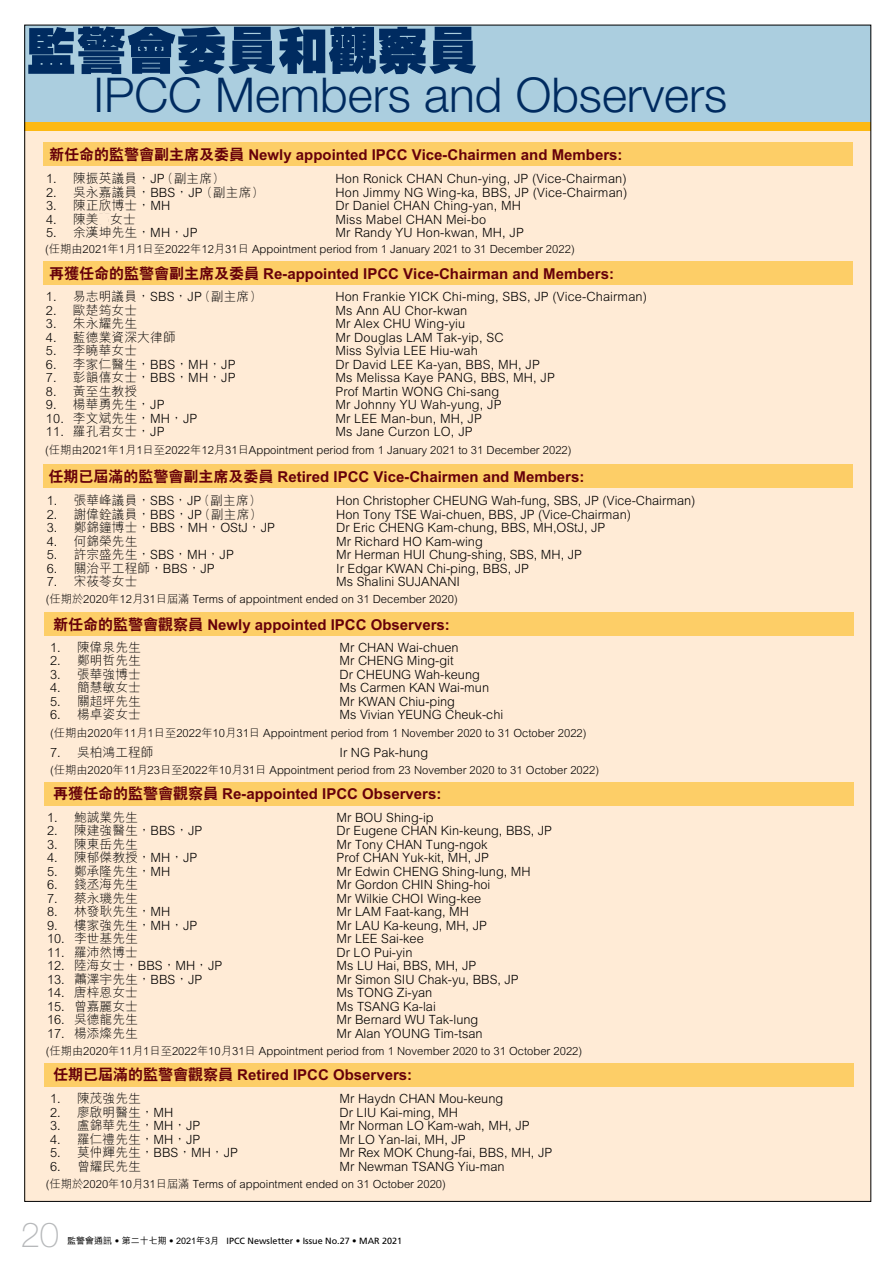
<style>
.page{position:relative;width:893px;height:1263px;background:#fff}
.page>*{position:absolute;margin:0;border:0;box-sizing:border-box;transform-origin:0 0}
.t1{font:800 50.25px "C Hei HK";color:#002b60}
.t2{font:300 48px "Helvetica Neue";color:#002b60}
.t3{font:100 34.5px "Helvetica Neue";color:#b6b8ba}
.t4{font:800 15px "C Hei 2 HK";color:#66000a}
.t5{font:300 12.75px "M Hei HK";color:#000}
.t6{font:300 11.25px "M Hei HK";color:#000}
.t7{font:9px "Frutiger";color:#000}
.s1{font-family:"M Hei HK";font-weight:500}
</style>
<div class="page">
<div style="left:25px;top:123px;width:846px;height:1077px;background:#ffebd6"></div>
<div style="left:25px;top:25px;width:846px;height:105px;background:#abcedf"></div>
<div style="left:25px;top:122px;width:846px;height:9px;background:#fdb913"></div>
<div style="left:44px;top:782px;width:809px;height:24px;background:#fdce67"></div>
<div style="left:44px;top:1063px;width:809px;height:23px;background:#fdce67"></div>
<div style="left:44px;top:612px;width:809px;height:24px;background:#fdce67"></div>
<div style="left:44px;top:142px;width:809px;height:24px;background:#fdce67"></div>
<div style="left:44px;top:261px;width:809px;height:24px;background:#fdce67"></div>
<div style="left:43px;top:464px;width:809px;height:24px;background:#fdce67"></div>
<h1 class="t1" style="left:26px;top:17px;width:453px">監警會委員和觀察員</h1>
<h2 class="t2" style="left:93px;top:65px;width:635px">IPCC Members and Observers</h2>
<p class="t4" style="left:49px;top:145px;width:575px">新任命的監警會副主席及委員 Newly appointed IPCC Vice-Chairmen and Members:</p>
<p class="t5" style="left:46px;top:169px;width:174px">1. 陳振英議員，JP (副主席)</p>
<p class="t5" style="left:336px;top:169px;width:293px">Hon Ronick CHAN Chun-ying, JP (Vice-Chairman)</p>
<p class="t5" style="left:46px;top:183px;width:213px">2. 吳永嘉議員，BBS，JP (副主席)</p>
<p class="t5" style="left:336px;top:183px;width:293px">Hon Jimmy NG Wing-ka, BBS, JP (Vice-Chairman)</p>
<p class="t5" style="left:46px;top:196px;width:126px">3. 陳正欣博士，MH</p>
<p class="t5" style="left:336px;top:196px;width:187px">Dr Daniel CHAN Ching-yan, MH</p>
<p class="t5" style="left:46px;top:210px;width:91px">4. 陳美 女士</p>
<p class="t5" style="left:336px;top:210px;width:152px">Miss Mabel CHAN Mei-bo</p>
<p class="t5" style="left:46px;top:223px;width:153px">5. 余漢坤先生，MH，JP</p>
<p class="t5" style="left:336px;top:223px;width:190px">Mr Randy YU Hon-kwan, MH, JP</p>
<p class="t6" style="left:45px;top:241px;width:531px">(任期由2021年1月1日至2022年12月31日 Appointment period from 1 January 2021 to 31 December 2022)</p>
<p class="t4" style="left:49px;top:264px;width:567px">再獲任命的監警會副主席及委員 Re-appointed IPCC Vice-Chairman and Members:</p>
<p class="t5" style="left:46px;top:288px;width:211px">1. 易志明議員，SBS，JP (副主席)</p>
<p class="t5" style="left:335px;top:288px;width:313px">Hon Frankie YICK Chi-ming, SBS, JP (Vice-Chairman)</p>
<p class="t5" style="left:46px;top:301px;width:93px">2. 歐楚筠女士</p>
<p class="t5" style="left:335px;top:301px;width:133px">Ms Ann AU Chor-kwan</p>
<p class="t5" style="left:46px;top:315px;width:93px">3. 朱永耀先生</p>
<p class="t5" style="left:335px;top:315px;width:131px">Mr Alex CHU Wing-yiu</p>
<p class="t5" style="left:46px;top:328px;width:131px">4. 藍德業資深大律師</p>
<p class="t5" style="left:335px;top:328px;width:170px">Mr Douglas LAM Tak-yip, SC</p>
<p class="t5" style="left:46px;top:342px;width:93px">5. 李曉華女士</p>
<p class="t5" style="left:335px;top:342px;width:144px">Miss Sylvia LEE Hiu-wah</p>
<p class="t5" style="left:46px;top:355px;width:191px">6. 李家仁醫生，BBS，MH，JP</p>
<p class="t5" style="left:335px;top:355px;width:206px">Dr David LEE Ka-yan, BBS, MH, JP</p>
<p class="t5" style="left:46px;top:369px;width:191px">7. 彭韻僖女士，BBS，MH，JP</p>
<p class="t5" style="left:335px;top:369px;width:221px">Ms Melissa Kaye PANG, BBS, MH, JP</p>
<p class="t5" style="left:46px;top:382px;width:93px">8. 黃至生教授</p>
<p class="t5" style="left:335px;top:382px;width:165px">Prof Martin WONG Chi-sang</p>
<p class="t5" style="left:46px;top:396px;width:120px">9. 楊華勇先生，JP</p>
<p class="t5" style="left:335px;top:396px;width:168px">Mr Johnny YU Wah-yung, JP</p>
<p class="t5" style="left:46px;top:409px;width:153px">10. 李文斌先生，MH，JP</p>
<p class="t5" style="left:335px;top:409px;width:148px">Mr LEE Man-bun, MH, JP</p>
<p class="t5" style="left:46px;top:423px;width:120px">11. 羅孔君女士，JP</p>
<p class="t5" style="left:335px;top:423px;width:139px">Ms Jane Curzon LO, JP</p>
<p class="t6" style="left:45px;top:442px;width:528px">(任期由2021年1月1日至2022年12月31日Appointment period from 1 January 2021 to 31 December 2022)</p>
<p class="t4" style="left:48px;top:466px;width:537px">任期已屆滿的監警會副主席及委員 Retired IPCC Vice-Chairmen and Members:</p>
<p class="t5" style="left:47px;top:492px;width:210px">1. 張華峰議員，SBS，JP (副主席)</p>
<p class="t5" style="left:336px;top:492px;width:361px">Hon Christopher CHEUNG Wah-fung, SBS, JP (Vice-Chairman)</p>
<p class="t5" style="left:47px;top:505px;width:211px">2. 謝偉銓議員，BBS，JP (副主席)</p>
<p class="t5" style="left:336px;top:505px;width:296px">Hon Tony TSE Wai-chuen, BBS, JP (Vice-Chairman)</p>
<p class="t5" style="left:47px;top:519px;width:230px">3. 鄭錦鐘博士，BBS，MH，OStJ，JP</p>
<p class="t5" style="left:336px;top:519px;width:271px">Dr Eric CHENG Kam-chung, BBS, MH,OStJ, JP</p>
<p class="t5" style="left:47px;top:532px;width:92px">4. 何錦榮先生</p>
<p class="t5" style="left:336px;top:532px;width:148px">Mr Richard HO Kam-wing</p>
<p class="t5" style="left:47px;top:546px;width:189px">5. 許宗盛先生，SBS，MH，JP</p>
<p class="t5" style="left:336px;top:546px;width:247px">Mr Herman HUI Chung-shing, SBS, MH, JP</p>
<p class="t5" style="left:47px;top:559px;width:169px">6. 關治平工程師，BBS，JP</p>
<p class="t5" style="left:336px;top:559px;width:194px">Ir Edgar KWAN Chi-ping, BBS, JP</p>
<p class="t5" style="left:47px;top:573px;width:92px">7. 宋莜苓女士</p>
<p class="t5" style="left:336px;top:573px;width:125px">Ms Shalini SUJANANI</p>
<p class="t6" style="left:46px;top:591px;width:414px">(任期於2020年12月31日屆滿 Terms of appointment ended on 31 December 2020)</p>
<p class="t4" style="left:53px;top:614px;width:398px">新任命的監警會觀察員 Newly appointed IPCC Observers:</p>
<p class="t5" style="left:50px;top:638px;width:92px">1. 陳偉泉先生</p>
<p class="t5" style="left:340px;top:638px;width:121px">Mr CHAN Wai-chuen</p>
<p class="t5" style="left:50px;top:652px;width:92px">2. 鄭明哲先生</p>
<p class="t5" style="left:340px;top:652px;width:116px">Mr CHENG Ming-git</p>
<p class="t5" style="left:50px;top:665px;width:92px">3. 張華強博士</p>
<p class="t5" style="left:340px;top:665px;width:142px">Dr CHEUNG Wah-keung</p>
<p class="t5" style="left:50px;top:679px;width:92px">4. 簡慧敏女士</p>
<p class="t5" style="left:340px;top:679px;width:151px">Ms Carmen KAN Wai-mun</p>
<p class="t5" style="left:50px;top:692px;width:92px">5. 關超坪先生</p>
<p class="t5" style="left:340px;top:692px;width:117px">Mr KWAN Chiu-ping</p>
<p class="t5" style="left:50px;top:706px;width:92px">6. 楊卓姿女士</p>
<p class="t5" style="left:340px;top:706px;width:165px">Ms Vivian YEUNG Cheuk-chi</p>
<p class="t6" style="left:50px;top:724px;width:538px">(任期由2020年11月1日至2022年10月31日 Appointment period from 1 November 2020 to 31 October 2022)</p>
<p class="t5" style="left:50px;top:743px;width:105px">7. 吳柏鴻工程師</p>
<p class="t5" style="left:340px;top:743px;width:90px">Ir NG Pak-hung</p>
<p class="t6" style="left:50px;top:762px;width:550px">(任期由2020年11月23日至2022年10月31日 Appointment period from 23 November 2020 to 31 October 2022)</p>
<p class="t4" style="left:53px;top:783px;width:390px">再獲任命的監警會觀察員 Re-appointed IPCC Observers:</p>
<p class="t5" style="left:47px;top:808px;width:92px">1. 鮑誠業先生</p>
<p class="t5" style="left:337px;top:808px;width:99px">Mr BOU Shing-ip</p>
<p class="t5" style="left:47px;top:822px;width:157px">2. 陳建強醫生，BBS，JP</p>
<p class="t5" style="left:337px;top:822px;width:217px">Dr Eugene CHAN Kin-keung, BBS, JP</p>
<p class="t5" style="left:47px;top:835px;width:92px">3. 陳東岳先生</p>
<p class="t5" style="left:337px;top:835px;width:152px">Mr Tony CHAN Tung-ngok</p>
<p class="t5" style="left:47px;top:849px;width:152px">4. 陳郁傑教授，MH，JP</p>
<p class="t5" style="left:337px;top:849px;width:154px">Prof CHAN Yuk-kit, MH, JP</p>
<p class="t5" style="left:47px;top:862px;width:125px">5. 鄭承隆先生，MH</p>
<p class="t5" style="left:337px;top:862px;width:196px">Mr Edwin CHENG Shing-lung, MH</p>
<p class="t5" style="left:47px;top:876px;width:92px">6. 錢丞海先生</p>
<p class="t5" style="left:337px;top:876px;width:155px">Mr Gordon CHIN Shing-hoi</p>
<p class="t5" style="left:47px;top:889px;width:92px">7. 蔡永璣先生</p>
<p class="t5" style="left:337px;top:889px;width:146px">Mr Wilkie CHOI Wing-kee</p>
<p class="t5" style="left:47px;top:903px;width:125px">8. 林發耿先生，MH</p>
<p class="t5" style="left:337px;top:903px;width:134px">Mr LAM Faat-kang, MH</p>
<p class="t5" style="left:47px;top:916px;width:152px">9. 樓家強先生，MH，JP</p>
<p class="t5" style="left:337px;top:916px;width:152px">Mr LAU Ka-keung, MH, JP</p>
<p class="t5" style="left:47px;top:930px;width:92px">10. 李世基先生</p>
<p class="t5" style="left:337px;top:930px;width:89px">Mr LEE Sai-kee</p>
<p class="t5" style="left:47px;top:943px;width:92px">11. 羅沛然博士</p>
<p class="t5" style="left:337px;top:943px;width:77px">Dr LO Pui-yin</p>
<p class="t5" style="left:47px;top:957px;width:177px">12. 陸海女士，BBS，MH，JP</p>
<p class="t5" style="left:337px;top:957px;width:141px">Ms LU Hai, BBS, MH, JP</p>
<p class="t5" style="left:47px;top:970px;width:157px">13. 蕭澤宇先生，BBS，JP</p>
<p class="t5" style="left:337px;top:970px;width:184px">Mr Simon SIU Chak-yu, BBS, JP</p>
<p class="t5" style="left:47px;top:984px;width:92px">14. 唐梓恩女士</p>
<p class="t5" style="left:337px;top:984px;width:97px">Ms TONG Zi-yan</p>
<p class="t5" style="left:47px;top:997px;width:92px">15. 曾嘉麗女士</p>
<p class="t5" style="left:337px;top:997px;width:101px">Ms TSANG Ka-lai</p>
<p class="t5" style="left:47px;top:1011px;width:92px">16. 吳德龍先生</p>
<p class="t5" style="left:337px;top:1011px;width:143px">Mr Bernard WU Tak-lung</p>
<p class="t5" style="left:47px;top:1024px;width:92px">17. 楊添燦先生</p>
<p class="t5" style="left:337px;top:1024px;width:147px">Mr Alan YOUNG Tim-tsan</p>
<p class="t6" style="left:46px;top:1043px;width:538px">(任期由2020年11月1日至2022年10月31日 Appointment period from 1 November 2020 to 31 October 2022)</p>
<p class="t4" style="left:53px;top:1064px;width:361px">任期已屆滿的監警會觀察員 Retired IPCC Observers:</p>
<p class="t5" style="left:50px;top:1090px;width:92px">1. 陳茂強先生</p>
<p class="t5" style="left:340px;top:1090px;width:165px">Mr Haydn CHAN Mou-keung</p>
<p class="t5" style="left:50px;top:1103px;width:125px">2. 廖啟明醫生，MH</p>
<p class="t5" style="left:340px;top:1103px;width:120px">Dr LIU Kai-ming, MH</p>
<p class="t5" style="left:50px;top:1117px;width:152px">3. 盧錦華先生，MH，JP</p>
<p class="t5" style="left:340px;top:1117px;width:191px">Mr Norman LO Kam-wah, MH, JP</p>
<p class="t5" style="left:50px;top:1130px;width:152px">4. 羅仁禮先生，MH，JP</p>
<p class="t5" style="left:340px;top:1130px;width:128px">Mr LO Yan-lai, MH, JP</p>
<p class="t5" style="left:50px;top:1144px;width:189px">5. 莫仲輝先生，BBS，MH，JP</p>
<p class="t5" style="left:340px;top:1144px;width:214px">Mr Rex MOK Chung-fai, BBS, MH, JP</p>
<p class="t5" style="left:50px;top:1157px;width:92px">6. 曾耀民先生</p>
<p class="t5" style="left:340px;top:1157px;width:167px">Mr Newman TSANG Yiu-man</p>
<p class="t6" style="left:46px;top:1176px;width:402px">(任期於2020年10月31日屆滿 Terms of appointment ended on 31 October 2020)</p>
<h3 class="t3" style="left:21px;top:1215px;width:40px">20</h3>
<p class="t7" style="left:67px;top:1235px;width:337px"><span class="s1">監警會通訊</span> • <span class="s1">第二十七期</span> • <span class="s1">2021年3月</span> IPCC Newsletter • Issue No.27 • MAR 2021</p>
</div>
